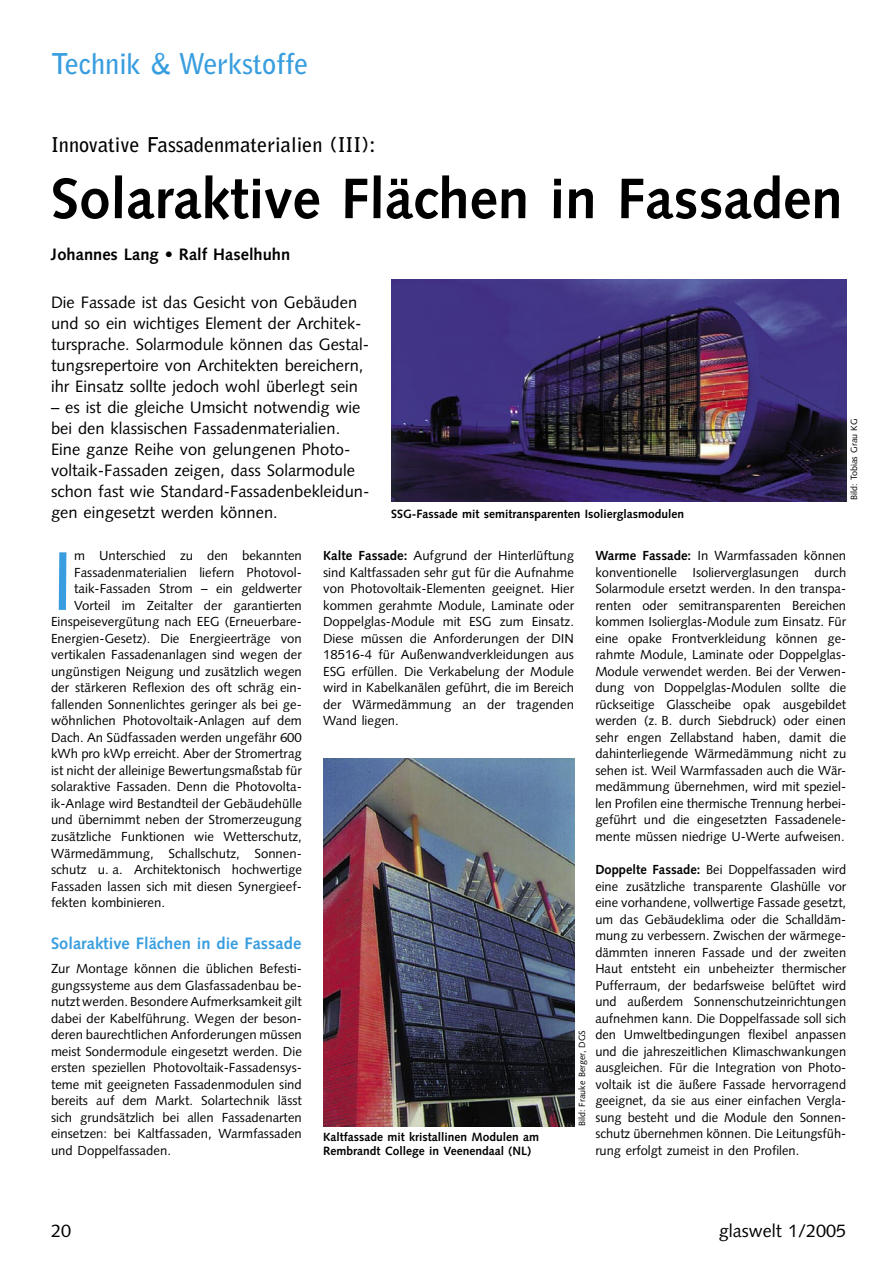
<style>
.page{position:relative;width:893px;height:1263px;background:#fff}
.page>*{position:absolute;margin:0;border:0;box-sizing:border-box;transform-origin:0 0}
.GW_Grundtext_mit_Initial{font:83.25px "Syntax";color:#399edf}
.GW_Headline_38p{font:700 57px "Syntax";color:#000}
.GW_Rubriken{font:700 28.5px "Bell Gothic";letter-spacing:-.01em;color:#399edf}
.GW_DZ_schwarz{font:700 20.25px "Bell Gothic";color:#000}
.t1{font:18px "Syntax";color:#000}
.GW_Vorspann_11_14{font:16.5px/21px "Syntax";color:#000}
.GW_Zwischenüberschrift_11_14{font:700 16.5px "Syntax";color:#399edf}
.GW_Autor_11_14{font:700 16.5px "Syntax";color:#000}
.GW_Grundtext_8_75_11{font:13.2px/16.5px "Syntax";color:#000;text-align:justify}
.GW_Grundtext_mit_Initial-2{font:13.2px "Syntax";color:#000}
.GW_BU_8_9{font:700 12px/13.5px "Syntax";color:#000}
.GW_Bildvermerk{font:9px "Syntax";color:#000}
.s1{font-weight:700}
</style>
<div class="page">
<img style="left:391px;top:280px;width:455px;height:221px">
<img style="left:323px;top:758px;width:251px;height:368px">
<p class="GW_Rubriken" style="left:51px;top:46px;width:259px">Technik &amp; Werkstoffe</p>
<p class="GW_DZ_schwarz" style="left:51px;top:133px;width:326px">Innovative Fassadenmaterialien (III):</p>
<p class="GW_Headline_38p" style="left:51px;top:166px;width:793px">Solaraktive Flächen in Fassaden</p>
<p class="GW_Autor_11_14" style="left:51px;top:245px;width:241px">Johannes Lang • Ralf Haselhuhn</p>
<p class="GW_Vorspann_11_14" style="left:51px;top:291px;width:320px">Die Fassade ist das Gesicht von Gebäuden und so ein wichtiges Element der Architek&shy;tursprache. Solarmodule können das Gestal&shy;tungsrepertoire von Architekten bereichern, ihr Einsatz sollte jedoch wohl überlegt sein</p>
<p class="GW_Vorspann_11_14" style="left:51px;top:396px;width:320px">– es ist die gleiche Umsicht notwendig wie bei den klassischen Fassadenmaterialien.<br>Eine ganze Reihe von gelungenen Photo&shy;voltaik-Fassaden zeigen, dass Solarmodule schon fast wie Standard-Fassadenbekleidun&shy;gen eingesetzt werden können.</p>
<p class="GW_BU_8_9" style="left:391px;top:507px;width:294px">SSG-Fassade mit semitransparenten Isolierglasmodulen</p>
<p class="GW_Bildvermerk" style="left:849px;top:500px;width:83px;rotate:-90deg">Bild: Tobias Grau KG</p>
<p class="GW_Grundtext_mit_Initial" style="left:51px;top:532px;width:25px">I</p>
<p class="GW_Grundtext_mit_Initial-2" style="left:74px;top:548px;width:229px">m Unterschied zu den bekannten</p>
<p class="GW_Grundtext_mit_Initial-2" style="left:74px;top:564px;width:229px">Fassadenmaterialien liefern Photovol-</p>
<p class="GW_Grundtext_mit_Initial-2" style="left:74px;top:581px;width:229px">taik-Fassaden Strom – ein geldwerter</p>
<p class="GW_Grundtext_mit_Initial-2" style="left:74px;top:597px;width:229px">Vorteil im Zeitalter der garantierten</p>
<p class="GW_Grundtext_mit_Initial-2" style="left:51px;top:614px;width:252px">Einspeisevergütung nach EEG (Erneuerbare-</p>
<p class="GW_Grundtext_mit_Initial-2" style="left:51px;top:630px;width:252px">Energien-Gesetz). Die Energieerträge von</p>
<p class="GW_Grundtext_mit_Initial-2" style="left:51px;top:647px;width:252px">vertikalen Fassadenanlagen sind wegen der</p>
<p class="GW_Grundtext_mit_Initial-2" style="left:51px;top:663px;width:252px">ungünstigen Neigung und zusätzlich wegen</p>
<p class="GW_Grundtext_mit_Initial-2" style="left:51px;top:680px;width:252px">der stärkeren Reflexion des oft schräg ein-</p>
<p class="GW_Grundtext_mit_Initial-2" style="left:51px;top:697px;width:252px">fallenden Sonnenlichtes geringer als bei ge-</p>
<p class="GW_Grundtext_mit_Initial-2" style="left:51px;top:713px;width:252px">wöhnlichen Photovoltaik-Anlagen auf dem</p>
<p class="GW_Grundtext_mit_Initial-2" style="left:51px;top:730px;width:252px">Dach. An Südfassaden werden ungefähr 600</p>
<p class="GW_Grundtext_mit_Initial-2" style="left:51px;top:746px;width:252px">kWh pro kWp erreicht. Aber der Stromertrag</p>
<p class="GW_Grundtext_mit_Initial-2" style="left:51px;top:763px;width:252px">ist nicht der alleinige Bewertungsmaßstab für</p>
<p class="GW_Grundtext_mit_Initial-2" style="left:51px;top:779px;width:252px">solaraktive Fassaden. Denn die Photovolta-</p>
<p class="GW_Grundtext_mit_Initial-2" style="left:51px;top:796px;width:252px">ik-Anlage wird Bestandteil der Gebäudehülle</p>
<p class="GW_Grundtext_mit_Initial-2" style="left:51px;top:812px;width:252px">und übernimmt neben der Stromerzeugung</p>
<p class="GW_Grundtext_mit_Initial-2" style="left:51px;top:829px;width:252px">zusätzliche Funktionen wie Wetterschutz,</p>
<p class="GW_Grundtext_mit_Initial-2" style="left:51px;top:845px;width:252px">Wärmedämmung, Schallschutz, Sonnen-</p>
<p class="GW_Grundtext_mit_Initial-2" style="left:51px;top:862px;width:252px">schutz u. a. Architektonisch hochwertige</p>
<p class="GW_Grundtext_mit_Initial-2" style="left:51px;top:878px;width:252px">Fassaden lassen sich mit diesen Synergieef-</p>
<p class="GW_Grundtext_mit_Initial-2" style="left:51px;top:895px;width:116px">fekten kombinieren.</p>
<p class="GW_Zwischenüberschrift_11_14" style="left:51px;top:934px;width:252px">Solaraktive Flächen in die Fassade</p>
<p class="GW_Grundtext_8_75_11" style="left:51px;top:960px;width:252px">Zur Montage können die üblichen Befesti&shy;gungssysteme aus dem Glasfassadenbau be&shy;nutzt werden. Besondere Aufmerksamkeit gilt dabei der Kabelführung. Wegen der beson&shy;deren baurechtlichen Anforderungen müssen meist Sondermodule eingesetzt werden. Die ersten speziellen Photovoltaik-Fassadensys&shy;teme mit geeigneten Fassadenmodulen sind bereits auf dem Markt. Solartechnik lässt sich grundsätzlich bei allen Fassadenarten einsetzen: bei Kaltfassaden, Warmfassaden und Doppelfassaden.</p>
<p class="GW_Grundtext_8_75_11" style="left:323px;top:548px;width:252px"><span class="s1">Kalte Fassade:</span> Aufgrund der Hinterlüftung sind Kaltfassaden sehr gut für die Aufnahme von Photovoltaik-Elementen geeignet. Hier kommen gerahmte Module, Laminate oder Doppelglas-Module mit ESG zum Einsatz.<br>Diese müssen die Anforderungen der DIN 18516-4 für Außenwandverkleidungen aus ESG erfüllen. Die Verkabelung der Module wird in Kabelkanälen geführt, die im Bereich der Wärmedämmung an der tragenden Wand liegen.</p>
<p class="GW_Grundtext_8_75_11" style="left:595px;top:548px;width:252px"><span class="s1">Warme Fassade:</span> In Warmfassaden können konventionelle Isolierverglasungen durch Solarmodule ersetzt werden. In den transpa&shy;renten oder semitransparenten Bereichen kommen Isolierglas-Module zum Einsatz. Für eine opake Frontverkleidung können ge&shy;rahmte Module, Laminate oder Doppelglas-Module verwendet werden. Bei der Verwen&shy;dung von Doppelglas-Modulen sollte die rückseitige Glasscheibe opak ausgebildet werden (z. B. durch Siebdruck) oder einen sehr engen Zellabstand haben, damit die dahinterliegende Wärmedämmung nicht zu sehen ist. Weil Warmfassaden auch die Wär&shy;medämmung übernehmen, wird mit speziel&shy;len Profilen eine thermische Trennung herbei&shy;geführt und die eingesetzten Fassadenele&shy;mente müssen niedrige U-Werte aufweisen.</p>
<p class="GW_Grundtext_8_75_11" style="left:595px;top:861px;width:252px"><span class="s1">Doppelte Fassade:</span> Bei Doppelfassaden wird eine zusätzliche transparente Glashülle vor eine vorhandene, vollwertige Fassade gesetzt, um das Gebäudeklima oder die Schalldäm&shy;mung zu verbessern. Zwischen der wärmege&shy;dämmten inneren Fassade und der zweiten Haut entsteht ein unbeheizter thermischer Pufferraum, der bedarfsweise belüftet wird und außerdem Sonnenschutzeinrichtungen aufnehmen kann. Die Doppelfassade soll sich den Umweltbedingungen flexibel anpassen und die jahreszeitlichen Klimaschwankungen ausgleichen. Für die Integration von Photo&shy;voltaik ist die äußere Fassade hervorragend geeignet, da sie aus einer einfachen Vergla&shy;sung besteht und die Module den Sonnen&shy;schutz übernehmen können. Die Leitungsfüh&shy;rung erfolgt zumeist in den Profilen.</p>
<p class="GW_Bildvermerk" style="left:577px;top:1126px;width:98px;rotate:-90deg">Bild: Frauke Berger, DGS</p>
<p class="GW_BU_8_9" style="left:323px;top:1131px;width:217px">Kaltfassade mit kristallinen Modulen am<br>Rembrandt College in Veenendaal (NL)</p>
<p class="t1" style="left:51px;top:1220px;width:22px">20</p>
<p class="t1" style="left:719px;top:1220px;width:129px">glaswelt 1/2005</p>
</div>
